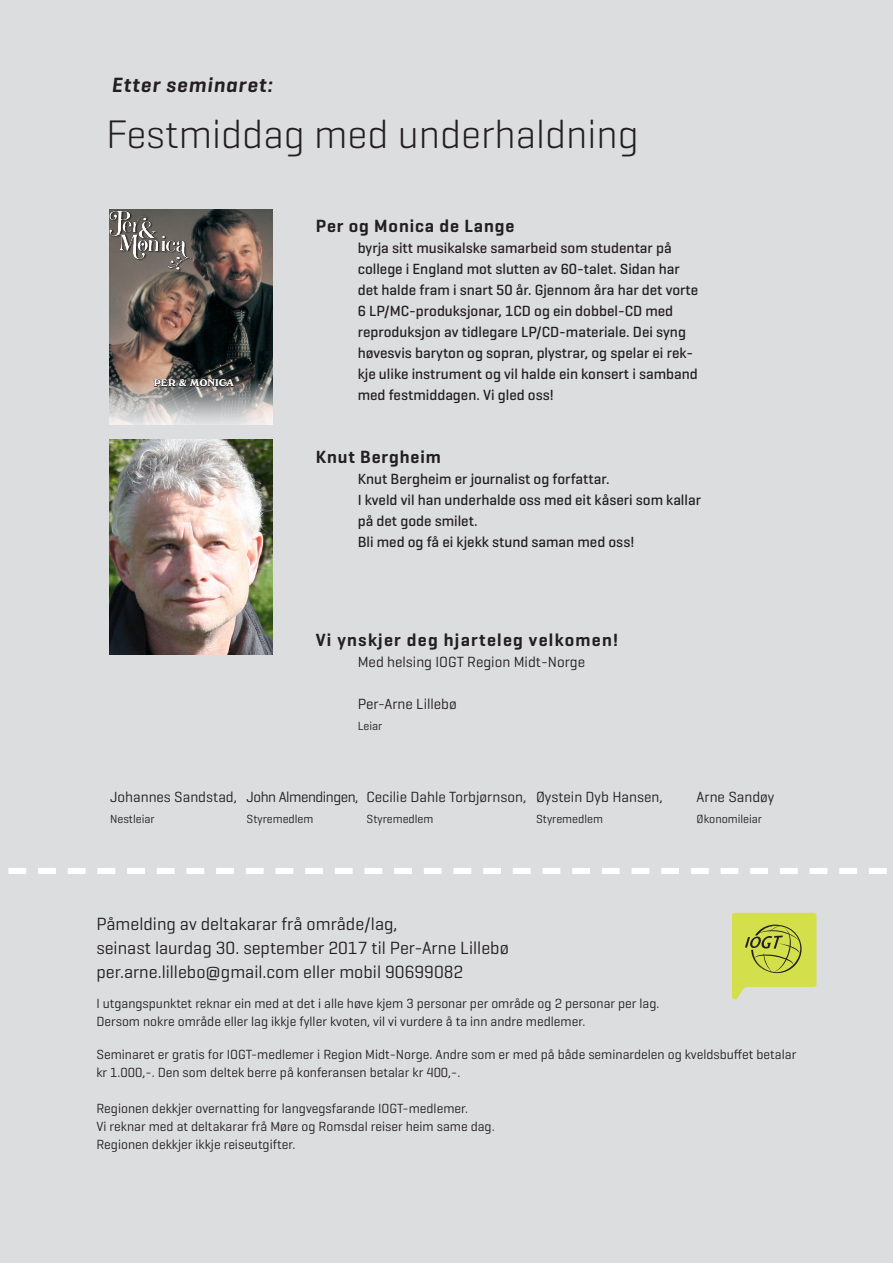
<style>
.page{position:relative;width:893px;height:1263px;background:#dcdddf}
.page>*{position:absolute;margin:0;border:0;box-sizing:border-box;transform-origin:0 0}
.Undertittel{font:300 40.5px "Geogrotesque";color:#231f20}
.namn{font:italic 600 21px "Geogrotesque";letter-spacing:.05em;color:#231f20}
.Brød{font:18px/24px "Geogrotesque";color:#231f20}
.namn-2{font:600 18px "Geogrotesque";letter-spacing:.065em;color:#231f20}
.namn-3{font:500 15px/21px "Geogrotesque";color:#231f20}
.brød{font:15px "Geogrotesque";color:#231f20}
.Brød-2{font:13.5px "Geogrotesque";color:#231f20}
.brød-2{font:12px "Geogrotesque";color:#231f20}
.t1{font:9.6px "Windsor BT";color:#fff}
</style>
<div class="page">
<img style="left:110px;top:440px;width:162px;height:215px">
<svg style="left:110px;top:210px;width:162px;height:215px;background:#6e655f"></svg>
<svg style="left:732px;top:913px;width:84px;height:86px;background:#c9d25b"></svg>
<svg style="left:8px;top:868px;width:879px;height:6px"></svg>
<p class="namn" style="left:111px;top:72px;width:163px">Etter seminaret:</p>
<p class="Undertittel" style="left:106px;top:109px;width:534px">Festmiddag med underhaldning</p>
<p class="t1" style="left:154px;top:377px;width:82px">PER &amp; MONICA</p>
<p class="namn-2" style="left:316px;top:215px;width:200px">Per og Monica de Lange</p>
<p class="namn-3" style="left:358px;top:237px;width:342px">byrja sitt musikalske samarbeid som studentar på college i England mot slutten av 60-talet. Sidan har det halde fram i snart 50 år. Gjennom åra har det vorte 6 LP/MC-produksjonar, 1CD og ein dobbel-CD med reproduksjon av tidlegare LP/CD-materiale. Dei syng høvesvis baryton og sopran, plystrar, og spelar ei rek&shy;kje ulike instrument og vil halde ein konsert i samband med festmiddagen. Vi gled oss!</p>
<p class="namn-2" style="left:316px;top:446px;width:127px">Knut Bergheim</p>
<p class="namn-3" style="left:358px;top:468px;width:253px">Knut Bergheim er journalist og forfattar.</p>
<p class="namn-3" style="left:358px;top:489px;width:345px">I kveld vil han underhalde oss med eit kåseri som kallar på det gode smilet.</p>
<p class="namn-3" style="left:358px;top:531px;width:278px">Bli med og få ei kjekk stund saman med oss!</p>
<p class="namn-2" style="left:316px;top:629px;width:304px">Vi ynskjer deg hjarteleg velkomen!</p>
<p class="brød" style="left:358px;top:653px;width:229px">Med helsing IOGT Region Midt-Norge</p>
<p class="brød" style="left:358px;top:695px;width:101px">Per-Arne Lillebø</p>
<p class="brød-2" style="left:358px;top:718px;width:26px">Leiar</p>
<p class="brød" style="left:110px;top:788px;width:554px">Johannes Sandstad, John Almendingen, Cecilie Dahle Torbjørnson, Øystein Dyb Hansen,</p>
<p class="brød" style="left:697px;top:788px;width:79px">Arne Sandøy</p>
<p class="brød-2" style="left:110px;top:812px;width:46px">Nestleiar</p>
<p class="brød-2" style="left:247px;top:812px;width:68px">Styremedlem</p>
<p class="brød-2" style="left:367px;top:812px;width:68px">Styremedlem</p>
<p class="brød-2" style="left:536px;top:812px;width:68px">Styremedlem</p>
<p class="brød-2" style="left:697px;top:812px;width:67px">Økonomileiar</p>
<p class="Brød" style="left:96px;top:911px;width:414px">Påmelding av deltakarar frå område/lag,<br>seinast laurdag 30. september 2017 til Per-Arne Lillebø</p>
<p class="Brød" style="left:96px;top:959px;width:368px">per.arne.lillebo@gmail.com eller mobil 90699082</p>
<p class="Brød-2" style="left:96px;top:995px;width:565px">I utgangspunktet reknar ein med at det i alle høve kjem 3 personar per område og 2 personar per lag.</p>
<p class="Brød-2" style="left:96px;top:1013px;width:490px">Dersom nokre område eller lag ikkje fyller kvoten, vil vi vurdere å ta inn andre medlemer.</p>
<p class="Brød-2" style="left:96px;top:1046px;width:701px">Seminaret er gratis for IOGT-medlemer i Region Midt-Norge. Andre som er med på både seminardelen og kveldsbuffet betalar</p>
<p class="Brød-2" style="left:96px;top:1064px;width:365px">kr 1.000,-. Den som deltek berre på konferansen betalar kr 400,-.</p>
<p class="Brød-2" style="left:96px;top:1100px;width:373px">Regionen dekkjer overnatting for langvegsfarande IOGT-medlemer.</p>
<p class="Brød-2" style="left:96px;top:1118px;width:400px">Vi reknar med at deltakarar frå Møre og Romsdal reiser heim same dag.</p>
<p class="Brød-2" style="left:96px;top:1136px;width:200px">Regionen dekkjer ikkje reiseutgifter.</p>
</div>
